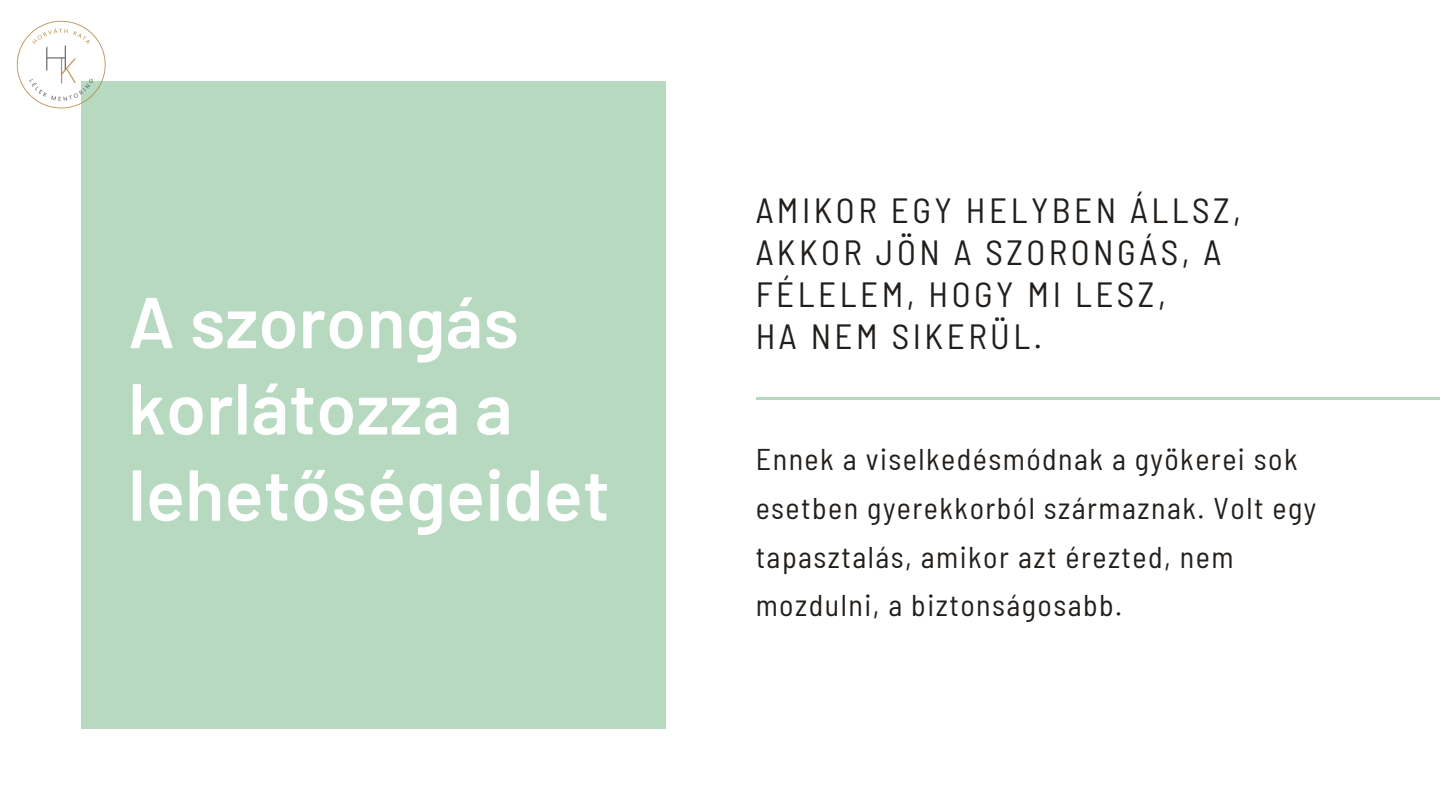
<style>
.page{position:relative;width:1440px;height:810px;background:#fff}
.page>*{position:absolute;margin:0;border:0;box-sizing:border-box;transform-origin:0 0}
.t1{font:600 72px/86.2px "Barlow";letter-spacing:.005em;color:#fff}
.t2{font:semi-condensed 35px/41.8px "Barlow";letter-spacing:.1em;color:#221e1b}
.t3{font:semi-condensed 30px/48.8px "Barlow";letter-spacing:.05em;color:#221e1b}
</style>
<div class="page">
<div style="left:81px;top:81px;width:584px;height:648px;background:#b6d9c0"></div>
<hr style="left:756px;top:398px;width:684px;height:2px;background:#b6d9c0">
<img style="left:16px;top:20px;width:90px;height:89px">
<h1 class="t1" style="left:128px;top:276px;width:483px">A szorongás korlátozza a lehetőségeidet</h1>
<p class="t2" style="left:756px;top:188px;width:487px">AMIKOR EGY HELYBEN ÁLLSZ,<br>AKKOR JÖN A SZORONGÁS, A<br>FÉLELEM, HOGY MI LESZ,<br>HA NEM SIKERÜL.</p>
<p class="t3" style="left:756px;top:434px;width:562px">Ennek a viselkedésmódnak a gyökerei sok esetben gyerekkorból származnak. Volt egy tapasztalás, amikor azt érezted, nem mozdulni, a biztonságosabb.</p>
</div>
